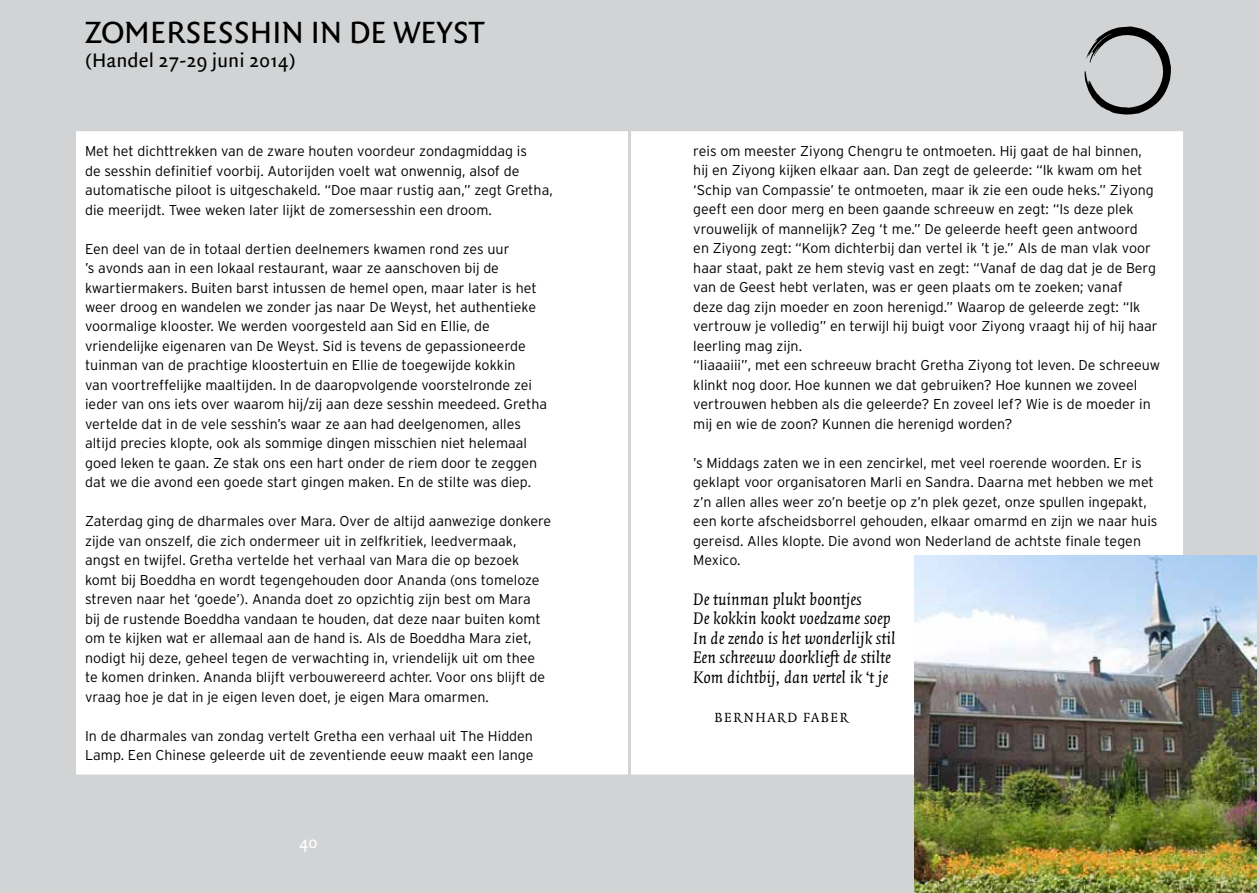
<style>
.page{position:relative;width:1259px;height:893px;background:#fff}
.page>*{position:absolute;margin:0;border:0;box-sizing:border-box;transform-origin:0 0}
.t1{font:33px "Quadraat Sans";color:#000}
.t2{font:21px "Quadraat Sans";color:#000}
.t3{font:italic 18px/19.5px "Quadraat";color:#000}
.t4{font:18px "Quadraat Sans";color:#fff}
.t5{font:300 14.25px/19.5px "Interstate";color:#000}
.t6{font:14.25px "Quadraat";letter-spacing:.1em;color:#000}
</style>
<div class="page">
<div style="left:629px;top:0;width:630px;height:893px;background:#d1d3d4"></div>
<div style="left:0;top:0;width:629px;height:893px;background:#d1d3d4"></div>
<div style="left:74px;top:130px;width:555px;height:646px;background:#fff;border:2px solid #d1d3d4"></div>
<div style="left:629px;top:130px;width:555px;height:646px;background:#fff;border:2px solid #d1d3d4"></div>
<svg style="left:1084px;top:26px;width:87px;height:89px"></svg>
<img style="left:914px;top:556px;width:342px;height:337px">
<h1 class="t1" style="left:85px;top:13px;width:19px">ZOMERSESSHIN</h1>
<h1 class="t1" style="left:311px;top:13px;width:103px">INDEWEYST</h1>
<h2 class="t2" style="left:85px;top:48px;width:212px">(HANDEL 27-29 JUNI 2014)</h2>
<p class="t5" style="left:85px;top:141px;width:469px">Met het dichttrekken van de zware houten voordeur zondagmiddag is<br>de sesshin definitief voorbij. Autorijden voelt wat onwennig, alsof de automatische piloot is uitgeschakeld. “Doe maar rustig aan,” zegt Gretha, die meerijdt. Twee weken later lijkt de zomersesshin een droom.</p>
<p class="t5" style="left:85px;top:239px;width:463px">Een deel van de in totaal dertien deelnemers kwamen rond zes uur<br>’s avonds aan in een lokaal restaurant, waar ze aanschoven bij de kwartiermakers. Buiten barst intussen de hemel open, maar later is het weer droog en wandelen we zonder jas naar De Weyst, het authentieke voormalige klooster. We werden voorgesteld aan Sid en Ellie, de vriendelijke eigenaren van De Weyst. Sid is tevens de gepassioneerde tuinman van de prachtige kloostertuin en Ellie de toegewijde kokkin<br>van voortreffelijke maaltijden. In de daaropvolgende voorstelronde zei ieder van ons iets over waarom hij/zij aan deze sesshin meedeed. Gretha vertelde dat in de vele sesshin’s waar ze aan had deelgenomen, alles altijd precies klopte, ook als sommige dingen misschien niet helemaal goed leken te gaan. Ze stak ons een hart onder de riem door te zeggen dat we die avond een goede start gingen maken. En de stilte was diep.</p>
<p class="t5" style="left:85px;top:512px;width:468px">Zaterdag ging de dharmales over Mara. Over de altijd aanwezige donkere zijde van onszelf, die zich ondermeer uit in zelfkritiek, leedvermaak, angst en twijfel. Gretha vertelde het verhaal van Mara die op bezoek komt bij Boeddha en wordt tegengehouden door Ananda (ons tomeloze streven naar het ‘goede’). Ananda doet zo opzichtig zijn best om Mara<br>bij de rustende Boeddha vandaan te houden, dat deze naar buiten komt om te kijken wat er allemaal aan de hand is. Als de Boeddha Mara ziet, nodigt hij deze, geheel tegen de verwachting in, vriendelijk uit om thee te komen drinken. Ananda blijft verbouwereerd achter. Voor ons blijft de vraag hoe je dat in je eigen leven doet, je eigen Mara omarmen.</p>
<p class="t5" style="left:85px;top:726px;width:450px">In de dharmales van zondag vertelt Gretha een verhaal uit The Hidden<br>Lamp. Een Chinese geleerde uit de zeventiende eeuw maakt een lange</p>
<p class="t4" style="left:299px;top:832px;width:19px">40</p>
<p class="t5" style="left:693px;top:141px;width:468px">reis om meester Ziyong Chengru te ontmoeten. Hij gaat de hal binnen, hij en Ziyong kijken elkaar aan. Dan zegt de geleerde: “Ik kwam om het ‘Schip van Compassie’ te ontmoeten, maar ik zie een oude heks.” Ziyong geeft een door merg en been gaande schreeuw en zegt: “Is deze plek vrouwelijk of mannelijk? Zeg ‘t me.” De geleerde heeft geen antwoord<br>en Ziyong zegt: “Kom dichterbij dan vertel ik ’t je.” Als de man vlak voor haar staat, pakt ze hem stevig vast en zegt: “Vanaf de dag dat je de Berg van de Geest hebt verlaten, was er geen plaats om te zoeken; vanaf<br>deze dag zijn moeder en zoon herenigd.” Waarop de geleerde zegt: “Ik vertrouw je volledig” en terwijl hij buigt voor Ziyong vraagt hij of hij haar leerling mag zijn.<br>“Iiaaaiii”, met een schreeuw bracht Gretha Ziyong tot leven. De schreeuw klinkt nog door. Hoe kunnen we dat gebruiken? Hoe kunnen we zoveel vertrouwen hebben als die geleerde? En zoveel lef? Wie is de moeder in mij en wie de zoon? Kunnen die herenigd worden?</p>
<p class="t5" style="left:693px;top:453px;width:466px">’s Middags zaten we in een zencirkel, met veel roerende woorden. Er is geklapt voor organisatoren Marli en Sandra. Daarna met hebben we met z’n allen alles weer zo’n beetje op z’n plek gezet, onze spullen ingepakt, een korte afscheidsborrel gehouden, elkaar omarmd en zijn we naar huis gereisd. Alles klopte. Die avond won Nederland de achtste finale tegen Mexico.</p>
<p class="t3" style="left:693px;top:589px;width:204px">De tuinman plukt boontjes<br>De kokkin kookt voedzame soep<br>In de zendo is het wonderlijk stil<br>Een schreeuw doorklieft de stilte<br>Kom dichtbij, dan vertel ik ‘t je</p>
<p class="t6" style="left:714px;top:710px;width:135px">BERNHARD FABER</p>
</div>
